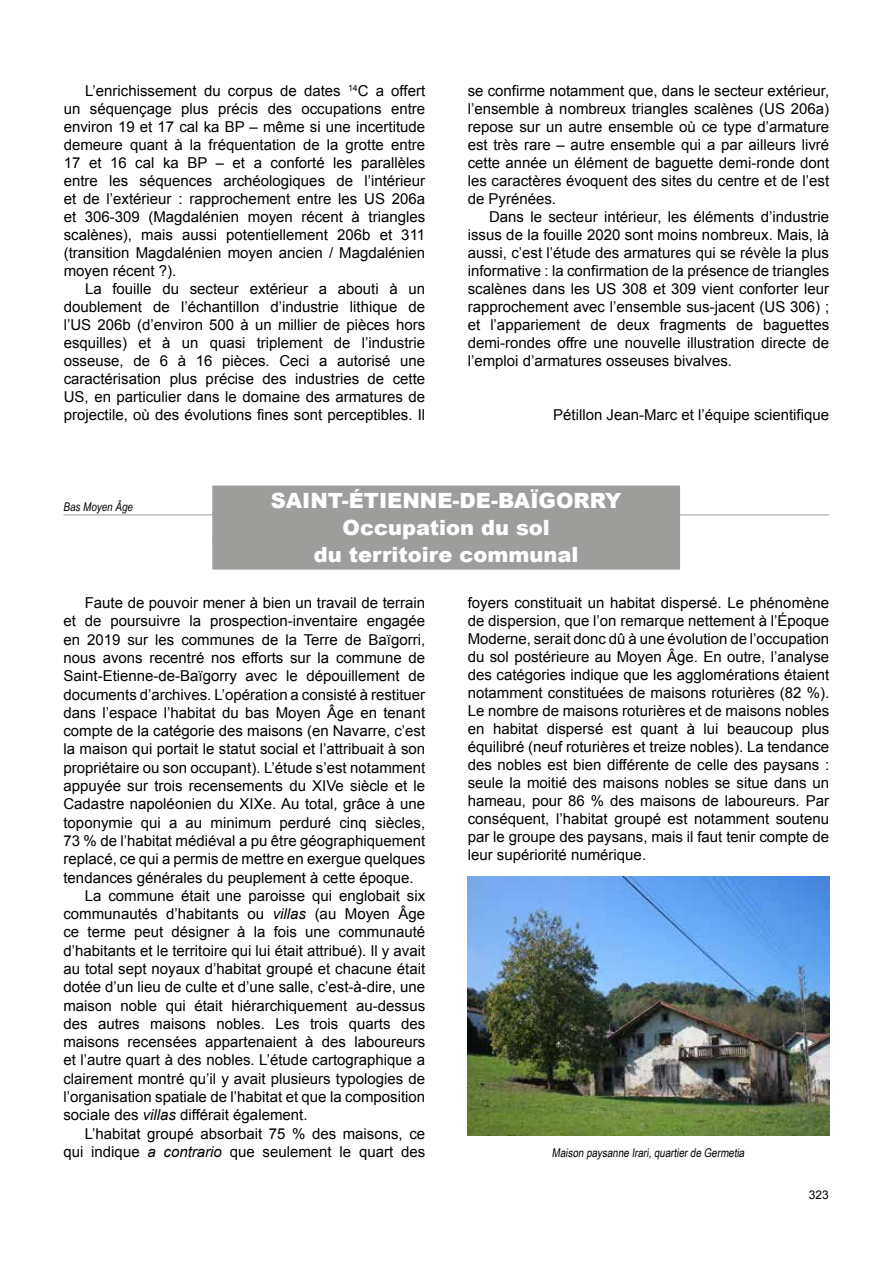
<style>
.page{position:relative;width:893px;height:1263px;background:#fff}
.page>*{position:absolute;margin:0;border:0;box-sizing:border-box;transform-origin:0 0}
.t1{font:900 21px/27px "Arial";color:#fff;text-align:center}
.t2{font:15px/18px "Arial";color:#000;text-align:justify}
.t3{font:12px "Arial Narrow";color:#000}
.t4{font:italic 12px "Arial Narrow";color:#000}
.t5{font:12px "Arial";color:#000}
.s1{font-style:italic}
</style>
<div class="page">
<div style="left:212px;top:485px;width:468px;height:30px;background:#9d9d9c"></div>
<hr style="left:63px;top:514px;width:766px;height:1px;background:#9d9d9c">
<div style="left:212px;top:512px;width:468px;height:30px;background:#9d9d9c"></div>
<div style="left:212px;top:539px;width:468px;height:30px;background:#9d9d9c"></div>
<img style="left:468px;top:877px;width:361px;height:258px">
<p class="t2" style="left:64px;top:82px;width:363px;text-indent:21px">L’enrichissement du corpus de dates <sup>14</sup>C a offert un séquençage plus précis des occupations entre environ 19 et 17 cal ka BP – même si une incertitude demeure quant à la fréquentation de la grotte entre 17 et 16 cal ka BP – et a conforté les parallèles entre les séquences archéologiques de l’intérieur et de l’extérieur : rapprochement entre les US 206a et 306-309 (Magdalénien moyen récent à triangles scalènes), mais aussi potentiellement 206b et 311 (transition Magdalénien moyen ancien / Magdalénien moyen récent ?).</p>
<p class="t2" style="left:64px;top:280px;width:363px;text-indent:21px">La fouille du secteur extérieur a abouti à un doublement de l’échantillon d’industrie lithique de l’US 206b (d’environ 500 à un millier de pièces hors esquilles) et à un quasi triplement de l’industrie osseuse, de 6 à 16 pièces. Ceci a autorisé une caractérisation plus précise des industries de cette US, en particulier dans le domaine des armatures de projectile, où des évolutions fines sont perceptibles. Il</p>
<p class="t2" style="left:468px;top:82px;width:363px">se confirme notamment que, dans le secteur extérieur, l’ensemble à nombreux triangles scalènes (US 206a) repose sur un autre ensemble où ce type d’armature est très rare – autre ensemble qui a par ailleurs livré cette année un élément de baguette demi-ronde dont les caractères évoquent des sites du centre et de l’est de Pyrénées.</p>
<p class="t2" style="left:468px;top:208px;width:363px;text-indent:21px">Dans le secteur intérieur, les éléments d’industrie issus de la fouille 2020 sont moins nombreux. Mais, là aussi, c’est l’étude des armatures qui se révèle la plus informative : la confirmation de la présence de triangles scalènes dans les US 308 et 309 vient conforter leur rapprochement avec l’ensemble sus-jacent (US 306) ; et l’appariement de deux fragments de baguettes demi-rondes offre une nouvelle illustration directe de l’emploi d’armatures osseuses bivalves.</p>
<p class="t2" style="left:553px;top:406px;width:277px">Pétillon Jean-Marc et l’équipe scientifique</p>
<p class="t4" style="left:63px;top:498px;width:71px">Bas Moyen Âge</p>
<h1 class="t1" style="left:271px;top:486px;width:352px">SAINT-ÉTIENNE-DE-BAÏGORRY<br>Occupation du sol<br>du territoire communal</h1>
<p class="t2" style="left:468px;top:594px;width:363px">foyers constituait un habitat dispersé. Le phénomène de dispersion, que l’on remarque nettement à l’Époque Moderne, serait donc dû à une évolution de l’occupation du sol postérieure au Moyen Âge. En outre, l’analyse des catégories indique que les agglomérations étaient notamment constituées de maisons roturières (82 %).<br>Le nombre de maisons roturières et de maisons nobles en habitat dispersé est quant à lui beaucoup plus équilibré (neuf roturières et treize nobles). La tendance des nobles est bien différente de celle des paysans : seule la moitié des maisons nobles se situe dans un hameau, pour 86 % des maisons de laboureurs. Par conséquent, l’habitat groupé est notamment soutenu par le groupe des paysans, mais il faut tenir compte de leur supériorité numérique.</p>
<p class="t2" style="left:85px;top:594px;width:342px">Faute de pouvoir mener à bien un travail de terrain</p>
<p class="t2" style="left:63px;top:612px;width:363px">et de poursuivre la prospection-inventaire engagée</p>
<p class="t2" style="left:63px;top:631px;width:363px">en 2019 sur les communes de la Terre de Baïgorri,</p>
<p class="t2" style="left:63px;top:649px;width:363px">nous avons recentré nos efforts sur la commune de</p>
<p class="t2" style="left:63px;top:667px;width:363px">Saint-Etienne-de-Baïgorry avec le dépouillement de</p>
<p class="t2" style="left:63px;top:685px;width:363px">documents d’archives. L’opération a consisté à restituer</p>
<p class="t2" style="left:63px;top:704px;width:363px">dans l’espace l’habitat du bas Moyen Âge en tenant</p>
<p class="t2" style="left:63px;top:722px;width:363px">compte de la catégorie des maisons (en Navarre, c’est</p>
<p class="t2" style="left:63px;top:740px;width:363px">la maison qui portait le statut social et l’attribuait à son</p>
<p class="t2" style="left:63px;top:759px;width:363px">propriétaire ou son occupant). L’étude s’est notamment</p>
<p class="t2" style="left:63px;top:777px;width:363px">appuyée sur trois recensements du XIVe siècle et le</p>
<p class="t2" style="left:63px;top:795px;width:363px">Cadastre napoléonien du XIXe. Au total, grâce à une</p>
<p class="t2" style="left:63px;top:813px;width:363px">toponymie qui a au minimum perduré cinq siècles,</p>
<p class="t2" style="left:63px;top:832px;width:363px">73 % de l’habitat médiéval a pu être géographiquement</p>
<p class="t2" style="left:63px;top:850px;width:363px">replacé, ce qui a permis de mettre en exergue quelques</p>
<p class="t2" style="left:63px;top:868px;width:352px">tendances générales du peuplement à cette époque.</p>
<p class="t2" style="left:85px;top:887px;width:342px">La commune était une paroisse qui englobait six</p>
<p class="t2" style="left:63px;top:905px;width:363px">communautés d’habitants ou <span class="s1">villas</span> (au Moyen Âge</p>
<p class="t2" style="left:63px;top:923px;width:363px">ce terme peut désigner à la fois une communauté</p>
<p class="t2" style="left:63px;top:941px;width:363px">d’habitants et le territoire qui lui était attribué). Il y avait</p>
<p class="t2" style="left:63px;top:960px;width:363px">au total sept noyaux d’habitat groupé et chacune était</p>
<p class="t2" style="left:63px;top:978px;width:363px">dotée d’un lieu de culte et d’une salle, c’est-à-dire, une</p>
<p class="t2" style="left:63px;top:996px;width:363px">maison noble qui était hiérarchiquement au-dessus</p>
<p class="t2" style="left:63px;top:1015px;width:363px">des autres maisons nobles. Les trois quarts des</p>
<p class="t2" style="left:63px;top:1033px;width:363px">maisons recensées appartenaient à des laboureurs</p>
<p class="t2" style="left:63px;top:1051px;width:363px">et l’autre quart à des nobles. L’étude cartographique a</p>
<p class="t2" style="left:63px;top:1069px;width:363px">clairement montré qu’il y avait plusieurs typologies de</p>
<p class="t2" style="left:63px;top:1088px;width:363px">l’organisation spatiale de l’habitat et que la composition</p>
<p class="t2" style="left:63px;top:1106px;width:246px">sociale des <span class="s1">villas</span> différait également.</p>
<p class="t2" style="left:85px;top:1124px;width:342px">L’habitat groupé absorbait 75 % des maisons, ce</p>
<p class="t2" style="left:63px;top:1143px;width:363px">qui indique <span class="s1">a contrario</span> que seulement le quart des</p>
<p class="t3" style="left:552px;top:1144px;width:196px">Maison paysanne Irari,quartierde Germetia</p>
<p class="t5" style="left:809px;top:1187px;width:22px">323</p>
</div>
